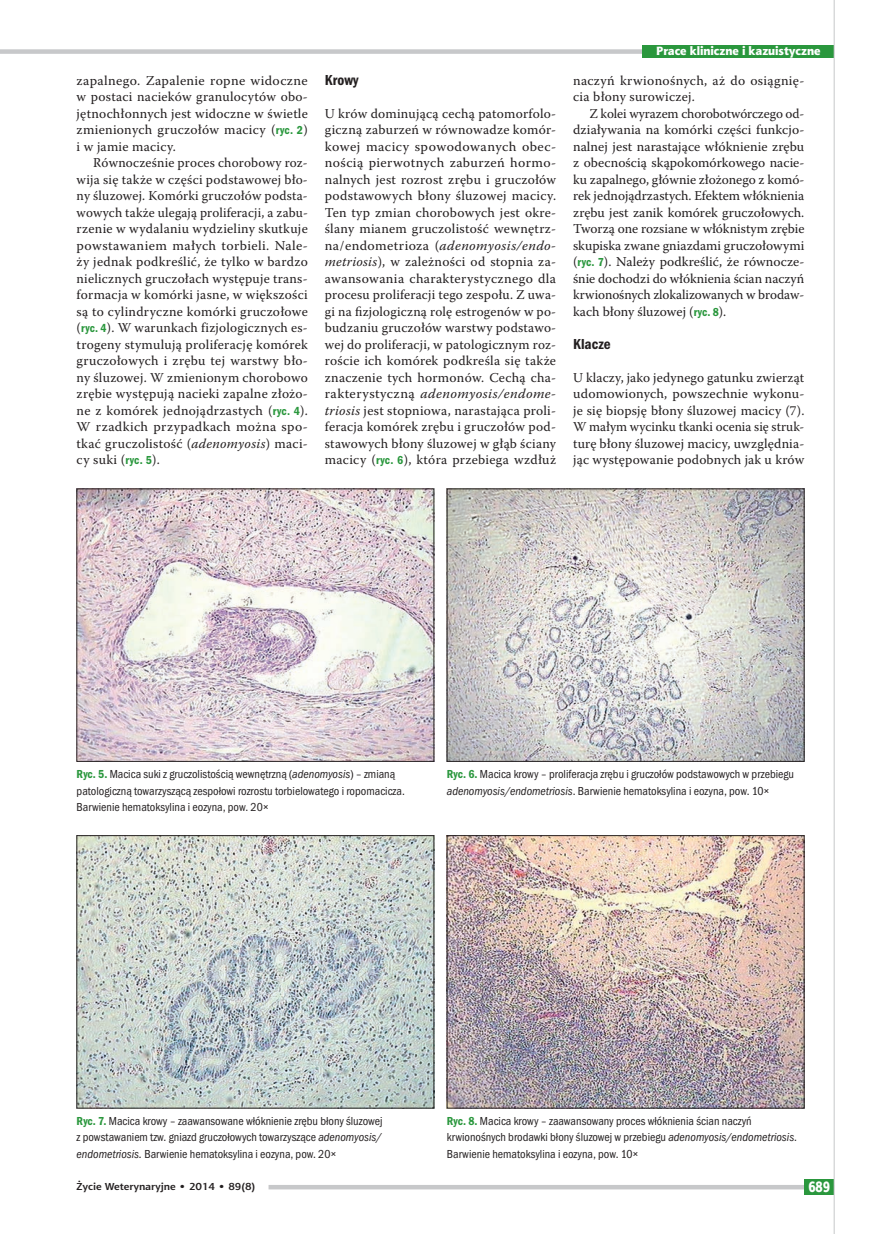
<style>
.page{position:relative;width:881px;height:1234px;background:#fff}
.page>*{position:absolute;margin:0;border:0;box-sizing:border-box;transform-origin:0 0}
.t1{font:15px "Franklin Got Itc TOT Dem Con";color:#231f20}
.t2{font:15px "Aerton Cnd EFN Black";color:#fff}
.t3{font:13.5px/16.5px "Warnock Pro";letter-spacing:.02em;color:#231f20;text-align:justify}
.t4{font:12px/16.5px "Franklin Got Itc TOT Boo Con";color:#231f20}
.t5{font:12px "Aerton EFN Black";color:#fff}
.t6{font:700 10.2px "Aerton EFN";color:#231f20;scale:1.11 1}
.s1{font-family:"Franklin Got Itc TOT Dem Con";font-size:12px;color:#2a973d}
.s2{font-style:italic}
.s3{font-family:"Franklin Got Itc TOT Dem Con";color:#2a973d}
.s4{font-family:"Franklin Gothic CEEF";font-style:italic;font-stretch:condensed}
</style>
<div class="page">
<img style="left:79px;top:490px;width:353px;height:269px">
<img style="left:79px;top:837px;width:353px;height:269px">
<div style="left:77px;top:835px;width:357px;height:273px;border:1px solid #231f20"></div>
<img style="left:448px;top:490px;width:354px;height:269px">
<img style="left:448px;top:837px;width:354px;height:269px">
<div style="left:446px;top:835px;width:358px;height:273px;border:1px solid #231f20"></div>
<div style="left:0;top:49px;width:833px;height:5px;background:#c7c8ca"></div>
<div style="left:642px;top:45px;width:191px;height:13px;background:#2a973d"></div>
<div style="left:268px;top:1184px;width:565px;height:5px;background:#c7c8ca"></div>
<div style="left:804px;top:1178px;width:29px;height:15px;background:#2a973d"></div>
<hr style="left:833px;top:0;width:1px;height:1233px;background:#c7c8ca">
<p class="t3" style="left:77px;top:72px;width:233px">zapalnego. Zapalenie ropne widoczne w postaci nacieków granulocytów obo&shy;jętnochłonnych jest widoczne w świetle zmienionych gruczołów macicy (<span class="s1">ryc. 2</span>) i w jamie macicy.</p>
<p class="t3" style="left:77px;top:154px;width:233px;text-indent:16px">Równocześnie proces chorobowy roz&shy;wija się także w części podstawowej bło&shy;ny śluzowej. Komórki gruczołów podsta&shy;wowych także ulegają proliferacji, a zabu&shy;rzenie w wydalaniu wydzieliny skutkuje powstawaniem małych torbieli. Nale&shy;ży jednak podkreślić, że tylko w bardzo nielicznych gruczołach występuje trans&shy;formacja w komórki jasne, w większości są to cylindryczne komórki gruczołowe (<span class="s1">ryc. 4</span>). W warunkach fizjologicznych es&shy;trogeny stymulują proliferację komórek gruczołowych i zrębu tej warstwy bło&shy;ny śluzowej. W zmienionym chorobowo zrębie występują nacieki zapalne złożo&shy;ne z komórek jednojądrzastych (<span class="s1">ryc. 4</span>).<br>W rzadkich przypadkach można spo&shy;tkać gruczolistość (<span class="s2">adenomyosis</span>) maci&shy;cy suki (<span class="s1">ryc. 5</span>).</p>
<p class="t1" style="left:325px;top:71px;width:35px">Krowy</p>
<p class="t3" style="left:325px;top:105px;width:233px">U krów dominującą cechą patomorfolo&shy;giczną zaburzeń w równowadze komór&shy;kowej macicy spowodowanych obec&shy;nością pierwotnych zaburzeń hormo&shy;nalnych jest rozrost zrębu i gruczołów podstawowych błony śluzowej macicy.<br>Ten typ zmian chorobowych jest okre&shy;ślany mianem gruczolistość wewnętrz&shy;na/endometrioza (<span class="s2">adenomyosis/endo&shy;metriosis</span>), w zależności od stopnia za&shy;awansowania charakterystycznego dla procesu proliferacji tego zespołu. Z uwa&shy;gi na fizjologiczną rolę estrogenów w po&shy;budzaniu gruczołów warstwy podstawo&shy;wej do proliferacji, w patologicznym roz&shy;roście ich komórek podkreśla się także znaczenie tych hormonów. Cechą cha&shy;rakterystyczną <span class="s2">adenomyosis/endome&shy;triosis</span> jest stopniowa, narastająca proli&shy;feracja komórek zrębu i gruczołów pod&shy;stawowych błony śluzowej w głąb ściany macicy (<span class="s1">ryc. 6</span>), która przebiega wzdłuż</p>
<p class="t5" style="left:656px;top:43px;width:166px">Prace kliniczne i kazuistyczne</p>
<p class="t3" style="left:573px;top:72px;width:233px">naczyń krwionośnych, aż do osiągnię&shy;cia błony surowiczej.</p>
<p class="t3" style="left:573px;top:105px;width:233px;text-indent:16px">Z kolei wyrazem chorobotwórczego od&shy;działywania na komórki części funkcjo&shy;nalnej jest narastające włóknienie zrębu z obecnością skąpokomórkowego nacie&shy;ku zapalnego, głównie złożonego z komó&shy;rek jednojądrzastych. Efektem włóknienia zrębu jest zanik komórek gruczołowych.<br>Tworzą one rozsiane w włóknistym zrębie skupiska zwane gniazdami gruczołowymi (<span class="s1">ryc. 7</span>). Należy podkreślić, że równocze&shy;śnie dochodzi do włóknienia ścian naczyń krwionośnych zlokalizowanych w brodaw&shy;kach błony śluzowej (<span class="s1">ryc. 8</span>).</p>
<p class="t1" style="left:573px;top:335px;width:39px">Klacze</p>
<p class="t3" style="left:573px;top:369px;width:233px">U klaczy, jako jedynego gatunku zwierząt udomowionych, powszechnie wykonu&shy;je się biopsję błony śluzowej macicy (7).<br>W małym wycinku tkanki ocenia się struk&shy;turę błony śluzowej macicy, uwzględnia&shy;jąc występowanie podobnych jak u krów</p>
<p class="t4" style="left:77px;top:765px;width:329px"><span class="s3">Ryc. 5.</span> Macica suki z gruczolistością wewnętrzną (<span class="s4">adenomyosis</span>) – zmianą patologiczną towarzyszącą zespołowi rozrostu torbielowatego i ropomacicza.<br>Barwienie hematoksylina i eozyna, pow. 20×</p>
<p class="t4" style="left:446px;top:765px;width:348px"><span class="s3">Ryc. 6.</span> Macica krowy – proliferacja zrębu i gruczołów podstawowych w przebiegu <span class="s4">adenomyosis/endometriosis</span>. Barwienie hematoksylina i eozyna, pow. 10×</p>
<p class="t4" style="left:77px;top:1112px;width:307px;text-align:justify"><span class="s3">Ryc. 7.</span> Macica krowy – zaawansowane włóknienie zrębu błony śluzowej z powstawaniem tzw. gniazd gruczołowych towarzyszące <span class="s4">adenomyosis/ endometriosis.</span> Barwienie hematoksylina i eozyna, pow. 20×</p>
<p class="t4" style="left:446px;top:1112px;width:351px"><span class="s3">Ryc. 8.</span> Macica krowy – zaawansowany proces włóknienia ścian naczyń krwionośnych brodawki błony śluzowej w przebiegu <span class="s4">adenomyosis/endometriosis</span>.<br>Barwienie hematoksylina i eozyna, pow. 10×</p>
<p class="t6" style="left:77px;top:1180px;width:162px">Życie Weterynaryjne • 2014 • 89(8)</p>
<p class="t2" style="left:808px;top:1177px;width:23px">689</p>
</div>
